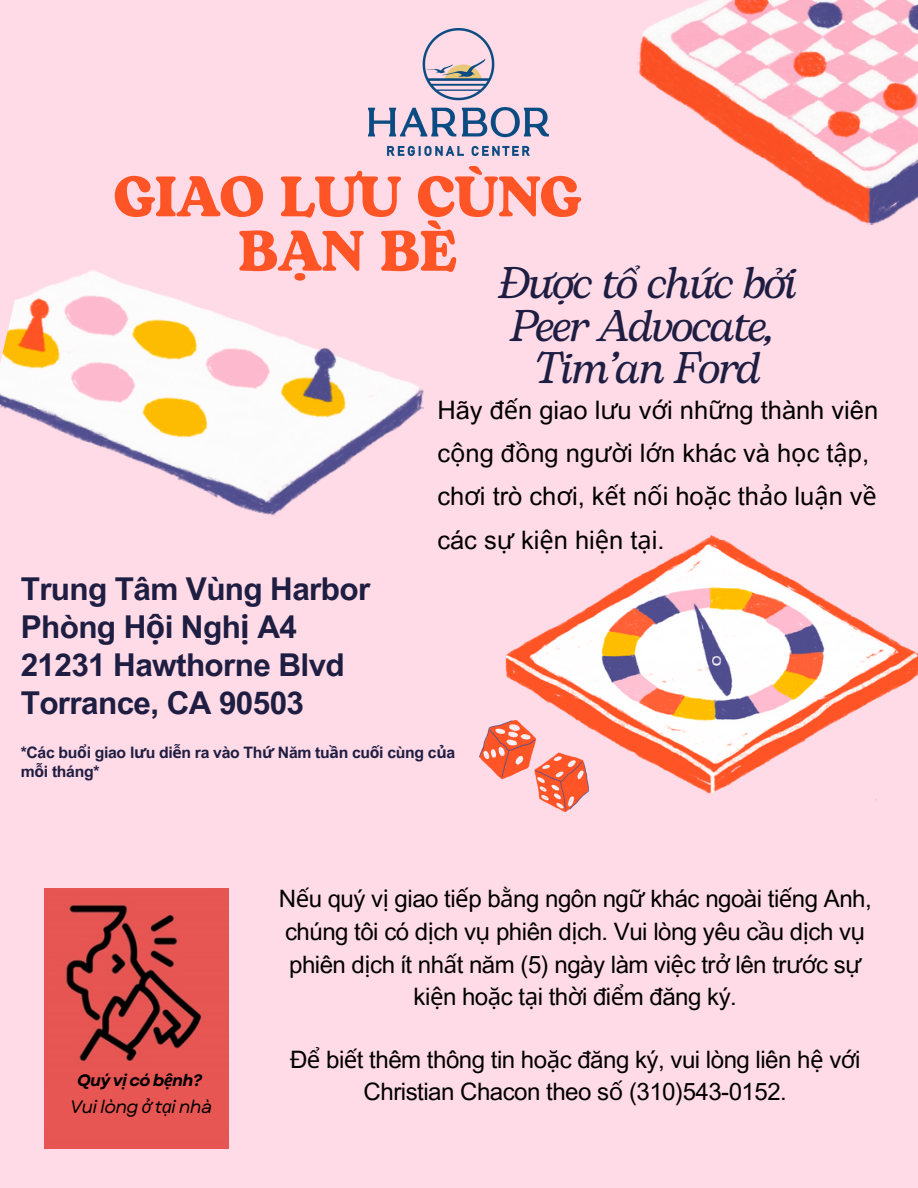
<style>
.page{position:relative;width:918px;height:1188px;background:#ffdae7}
.page>*{position:absolute;margin:0;border:0;box-sizing:border-box;transform-origin:0 0}
.t1{font:700 56.85px/54.4px "Bogart";letter-spacing:-.02em;color:#ff5426;text-align:center}
.t2{font:italic 44.25px/42.8px "Bogart";letter-spacing:-.045em;color:#1e1d42}
.t3{font:700 31.5px/38.2px "Arial MT Pro";letter-spacing:-.02em;color:#1e1d42}
.t4{font:25.5px/43.5px "Arial MT Pro";color:#000}
.t5{font:24px/32.7px "Arial MT Pro";letter-spacing:-.02em;color:#000;text-align:center}
.t6{font:italic 18px "Garet";letter-spacing:-.045em;color:#000}
.t7{font:italic 700 16.5px "Garet";letter-spacing:-.045em;color:#000}
.t8{font:700 15.75px/19.2px "Arial MT Pro";letter-spacing:-.02em;color:#1e1d42}
.s1{font-family:"Noto Sans"}
</style>
<div class="page">
<img style="left:637px;top:0;width:281px;height:225px">
<img style="left:0;top:270px;width:424px;height:246px">
<img style="left:506px;top:536px;width:412px;height:264px">
<img style="left:479px;top:721px;width:109px;height:91px">
<img style="left:45px;top:888px;width:183px;height:260px">
<img style="left:369px;top:28px;width:180px;height:128px">
<div style="left:45px;top:1081px;width:184px;height:50px;background:#e85653"></div>
<p class="t1" style="left:114px;top:172px;width:470px">GIAO LƯU CÙNG<br>BẠN BÈ</p>
<p class="t2" style="left:498px;top:263px;width:301px">Được tổ chức bởi<br>Peer Advocate,</p>
<h1 class="t2" style="left:534px;top:349px;width:229px">Tim’an Ford</h1>
<p class="t4" style="left:437px;top:391px;width:442px">Hãy đ<span class="s1">ế</span>n giao l<span class="s1">ư</span>u v<span class="s1">ớ</span>i nh<span class="s1">ữ</span>ng thành viên c<span class="s1">ộ</span>ng đ<span class="s1">ồ</span>ng ng<span class="s1">ườ</span>i l<span class="s1">ớ</span>n khác và h<span class="s1">ọ</span>c t<span class="s1">ậ</span>p, ch<span class="s1">ơ</span>i trò ch<span class="s1">ơ</span>i, k<span class="s1">ế</span>t n<span class="s1">ố</span>i ho<span class="s1">ặ</span>c th<span class="s1">ả</span>o lu<span class="s1">ậ</span>n v<span class="s1">ề </span>các s<span class="s1">ự</span> ki<span class="s1">ệ</span>n hi<span class="s1">ệ</span>n t<span class="s1">ạ</span>i.</p>
<p class="t3" style="left:21px;top:573px;width:351px">Trung Tâm Vùng Harbor<br>Phòng H<span class="s1">ộ</span>i Ngh<span class="s1">ị</span> A4<br>21231 Hawthorne Blvd<br>Torrance, CA 90503</p>
<h2 class="t8" style="left:21px;top:745px;width:436px">*Các bu<span class="s1">ổ</span>i giao l<span class="s1">ư</span>u di<span class="s1">ễ</span>n ra vào Th<span class="s1">ứ</span> Năm tu<span class="s1">ầ</span>n cu<span class="s1">ố</span>i cùng c<span class="s1">ủ</span>a m<span class="s1">ỗ</span>i tháng*</h2>
<h3 class="t7" style="left:77px;top:1068px;width:127px">Quý v<span class="s1">ị</span> có b<span class="s1">ệ</span>nh?</h3>
<p class="t6" style="left:70px;top:1094px;width:143px">Vui lòng <span class="s1">ở</span> t<span class="s1">ạ</span>i nhà</p>
<h4 class="t5" style="left:279px;top:885px;width:594px">N<span class="s1">ế</span>u quý v<span class="s1">ị</span> giao ti<span class="s1">ế</span>p b<span class="s1">ằ</span>ng ngôn ng<span class="s1">ữ</span> khác ngoài ti<span class="s1">ế</span>ng Anh, chúng tôi có d<span class="s1">ị</span>ch v<span class="s1">ụ</span> phiên d<span class="s1">ị</span>ch. Vui lòng yêu c<span class="s1">ầ</span>u d<span class="s1">ị</span>ch v<span class="s1">ụ </span>phiên d<span class="s1">ị</span>ch ít nh<span class="s1">ấ</span>t năm (5) ngày làm vi<span class="s1">ệ</span>c tr<span class="s1">ở</span> lên tr<span class="s1">ướ</span>c s<span class="s1">ự </span>ki<span class="s1">ệ</span>n ho<span class="s1">ặ</span>c t<span class="s1">ạ</span>i th<span class="s1">ờ</span>i đi<span class="s1">ể</span>m đăng ký.</h4>
<p class="t5" style="left:290px;top:1046px;width:572px">Đ<span class="s1">ể</span> bi<span class="s1">ế</span>t thêm thông tin ho<span class="s1">ặ</span>c đăng ký, vui lòng liên h<span class="s1">ệ</span> v<span class="s1">ớ</span>i<br>Christian Chacon theo s<span class="s1">ố</span> (310)543-0152.</p>
</div>
